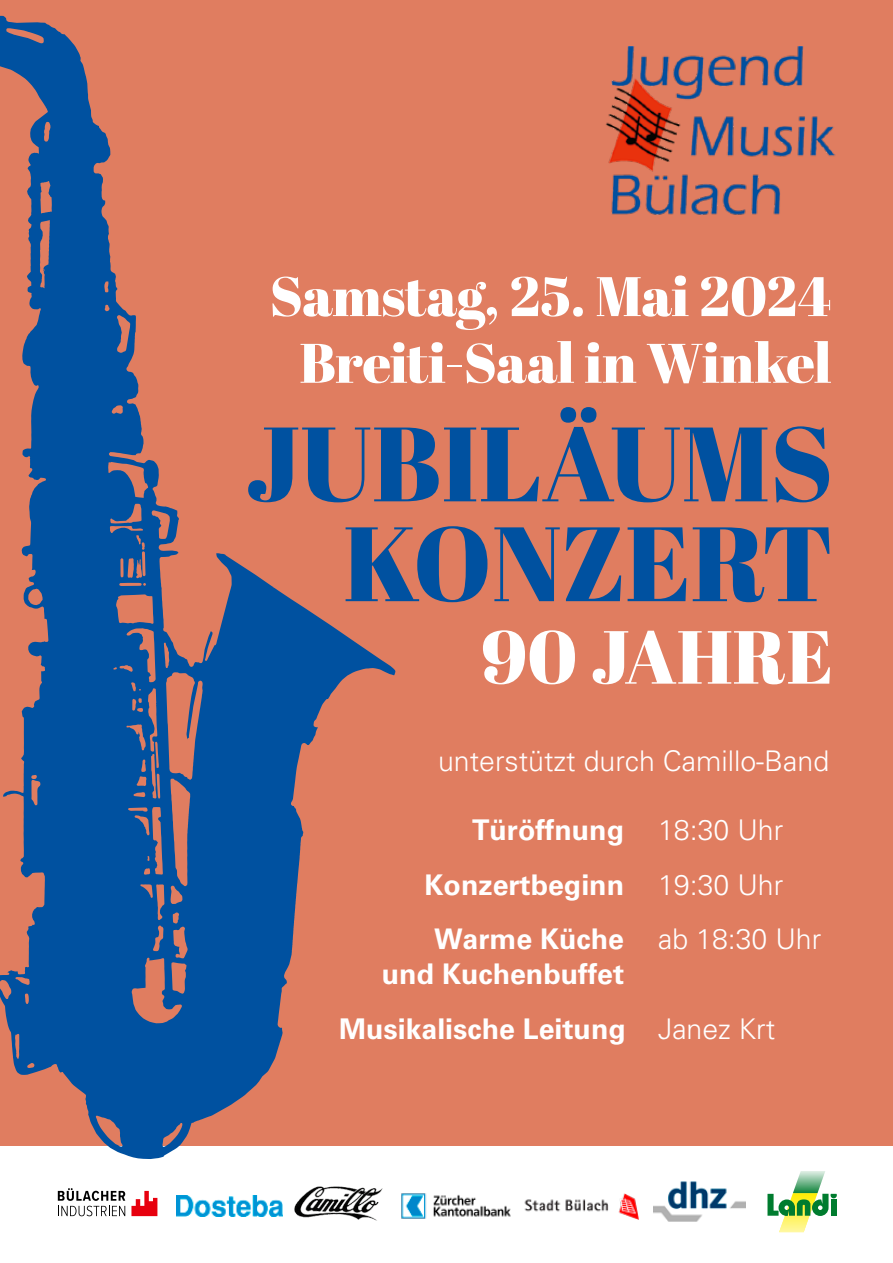
<style>
.page{position:relative;width:893px;height:1263px;background:#e07d60}
.page>*{position:absolute;margin:0;border:0;box-sizing:border-box;transform-origin:0 0}
.t1{font:105.45px/99.9px "Abril Fatface";color:#0051a0;text-align:right}
.t2{font:75px "Abril Fatface";color:#fff}
.t3{font:55.5px/66.8px "Abril Fatface";letter-spacing:-.005em;color:#fff;text-align:center}
.t4{font:700 28.5px/55.1px "Univers";color:#fff}
.t5{font:300 28.5px "Univers";color:#fff}
.s1{font-weight:300}
</style>
<div class="page">
<img style="left:605px;top:46px;width:230px;height:169px">
<div style="left:0;top:1147px;width:893px;height:116px;background:#fff"></div>
<svg style="left:58px;top:1188px;width:67px;height:28px"></svg>
<svg style="left:131px;top:1191px;width:26px;height:25px"></svg>
<img style="left:401px;top:1193px;width:110px;height:26px">
<img style="left:524px;top:1193px;width:115px;height:27px">
<img style="left:294px;top:1186px;width:89px;height:35px">
<img style="left:653px;top:1181px;width:93px;height:41px">
<img style="left:177px;top:1195px;width:106px;height:21px">
<svg style="left:767px;top:1171px;width:70px;height:61px"></svg>
<svg style="left:0;top:15px;width:395px;height:1144px"></svg>
<h3 class="t3" style="left:270px;top:261px;width:563px">Samstag, 25. Mai 2024<br>Breiti-Saal in Winkel</h3>
<h1 class="t1" style="left:245px;top:411px;width:589px">JUBILÄUMS<br>KONZERT</h1>
<h2 class="t2" style="left:481px;top:604px;width:354px">90 JAHRE</h2>
<p class="t5" style="left:438px;top:744px;width:393px">unterstützt durch Camillo-Band</p>
<p class="t4" style="left:472px;top:802px;width:313px">Türöffnung <span class="s1">18:30 Uhr</span></p>
<p class="t4" style="left:425px;top:857px;width:360px">Konzertbeginn <span class="s1">19:30 Uhr</span></p>
<p class="t4" style="left:434px;top:912px;width:389px">Warme Küche <span class="s1">ab 18:30 Uhr</span></p>
<p class="t4" style="left:339px;top:946px;width:438px;text-indent:43px">und Kuchenbuffet<br>Musikalische Leitung <span class="s1">Janez Krt</span></p>
</div>
